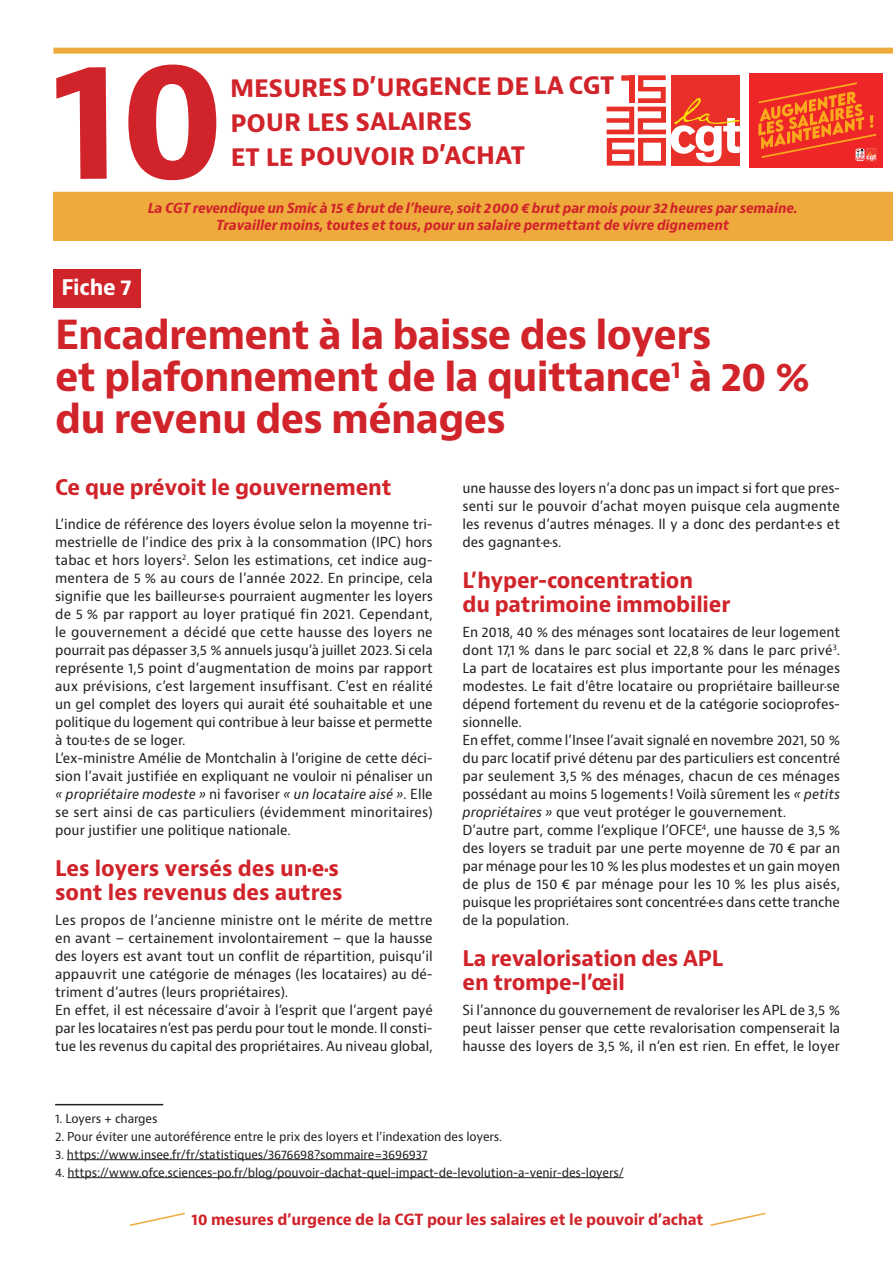
<style>
.page{position:relative;width:893px;height:1263px;background:#fff}
.page>*{position:absolute;margin:0;border:0;box-sizing:border-box;transform-origin:0 0}
.t1{font:700 39px/42px "Bernino Sans";letter-spacing:-.02em;color:#d1232a}
.t2{font:700 25.5px/34px "Bernino Sans";color:#d1232a}
.t3{font:700 21px/24px "Bernino Sans";letter-spacing:-.01em;color:#d1232a}
.t4{font:700 21px "Bernino Sans";letter-spacing:-.01em;color:#fff}
.t5{font:700 15px "Bernino Sans";letter-spacing:-.01em;color:#d1232a}
.t6{font:13.5px/18px "Bernino Sans";color:#231f20}
.t7{font:italic 700 13.5px/16.5px "Bernino Sans";letter-spacing:-.02em;color:#d1232a;text-align:center}
.t8{font:12px "Bernino Sans";letter-spacing:-.01em;color:#231f20}
.s1{font-style:italic}
</style>
<div class="page">
<svg style="left:710px;top:1212px;width:56px;height:14px"></svg>
<svg style="left:130px;top:1212px;width:55px;height:14px"></svg>
<hr style="left:55px;top:1104px;width:108px;height:1px;background:#231f20">
<hr style="left:67px;top:1159px;width:360px;height:1px;background:#231f20">
<hr style="left:68px;top:1177px;width:556px;height:1px;background:#231f20">
<div style="left:53px;top:48px;width:840px;height:6px;background:#eeaa3d"></div>
<div style="left:53px;top:269px;width:88px;height:38px;background:#d1232a"></div>
<div style="left:749px;top:73px;width:133px;height:94px;background:#ee2628"></div>
<svg style="left:758px;top:82px;width:118px;height:79px"></svg>
<svg style="left:607px;top:75px;width:133px;height:91px"></svg>
<div style="left:53px;top:192px;width:840px;height:49px;background:#eeaa3d"></div>
<h2 class="t2" style="left:229px;top:73px;width:387px;rotate:-1deg">MESURES D’URGENCE DE LA CGT<br>POUR LES SALAIRES</h2>
<h2 class="t2" style="left:230px;top:142px;width:296px;rotate:-1deg">ET LE POUVOIR D’ACHAT</h2>
<p class="t7" style="left:148px;top:200px;width:651px">La CGT revendique un Smic à 15 € brut de l’heure, soit 2000 € brut par mois pour 32 heures par semaine.<br>Travailler moins, toutes et tous, pour un salaire permettant de vivre dignement</p>
<h3 class="t4" style="left:61px;top:273px;width:72px">Fiche 7</h3>
<h1 class="t1" style="left:55px;top:314px;width:757px">Encadrement à la baisse des loyers<br>et plafonnement de la quittance<sup>1</sup> à 20 % du revenu des ménages</h1>
<h3 class="t3" style="left:55px;top:476px;width:338px">Ce que prévoit le gouvernement</h3>
<p class="t6" style="left:55px;top:515px;width:379px">L’indice de référence des loyers évolue selon la moyenne tri&shy;mestrielle de l’indice des prix à la consommation (IPC) hors tabac et hors loyers<sup>2</sup>. Selon les estimations, cet indice aug&shy;mentera de 5 % au cours de l’année 2022. En principe, cela signifie que les bailleur·se·s pourraient augmenter les loyers de 5 % par rapport au loyer pratiqué fin 2021. Cependant, le gouvernement a décidé que cette hausse des loyers ne pourrait pas dépasser 3,5 % annuels jusqu’à juillet 2023. Si cela représente 1,5 point d’augmentation de moins par rapport aux prévisions, c’est largement insuffisant. C’est en réalité un gel complet des loyers qui aurait été souhaitable et une politique du logement qui contribue à leur baisse et permette à tou·te·s de se loger.<br>L’ex-ministre Amélie de Montchalin à l’origine de cette déci&shy;sion l’avait justifiée en expliquant ne vouloir ni pénaliser un <span class="s1">« propriétaire modeste »</span> ni favoriser <span class="s1">« un locataire aisé »</span>. Elle se sert ainsi de cas particuliers (évidemment minoritaires) pour justifier une politique nationale.</p>
<h3 class="t3" style="left:55px;top:856px;width:289px">Les loyers versés des un·e·s sont les revenus des autres</h3>
<p class="t6" style="left:55px;top:911px;width:379px">Les propos de l’ancienne ministre ont le mérite de mettre en avant – certainement involontairement – que la hausse des loyers est avant tout un conflit de répartition, puisqu’il appauvrit une catégorie de ménages (les locataires) au dé&shy;triment d’autres (leurs propriétaires).<br>En effet, il est nécessaire d’avoir à l’esprit que l’argent payé par les locataires n’est pas perdu pour tout le monde. Il consti&shy;tue les revenus du capital des propriétaires. Au niveau global,</p>
<p class="t6" style="left:462px;top:479px;width:379px;text-align:justify">une hausse des loyers n’a donc pas un impact si fort que pres&shy;senti sur le pouvoir d’achat moyen puisque cela augmente les revenus d’autres ménages. Il y a donc des perdant·e·s et des gagnant·e·s.</p>
<h3 class="t3" style="left:462px;top:568px;width:269px">L’hyper-concentration<br>du patrimoine immobilier</h3>
<p class="t6" style="left:462px;top:623px;width:379px">En 2018, 40 % des ménages sont locataires de leur logement dont 17,1 % dans le parc social et 22,8 % dans le parc privé<sup>3</sup>.<br>La part de locataires est plus importante pour les ménages modestes. Le fait d’être locataire ou propriétaire bailleur·se dépend fortement du revenu et de la catégorie socioprofes&shy;sionnelle.<br>En effet, comme l’Insee l’avait signalé en novembre 2021, 50 % du parc locatif privé détenu par des particuliers est concentré par seulement 3,5 % des ménages, chacun de ces ménages possédant au moins 5 logements! Voilà sûrement les <span class="s1">« petits propriétaires »</span> que veut protéger le gouvernement.<br>D’autre part, comme l’explique l’OFCE<sup>4</sup>, une hausse de 3,5 % des loyers se traduit par une perte moyenne de 70 € par an par ménage pour les 10 % les plus modestes et un gain moyen de plus de 150 € par ménage pour les 10 % les plus aisés, puisque les propriétaires sont concentré·e·s dans cette tranche de la population.</p>
<h3 class="t3" style="left:462px;top:946px;width:262px">La revalorisation des APL en trompe-l’œil</h3>
<p class="t6" style="left:462px;top:1001px;width:379px;text-align:justify">Si l’annonce du gouvernement de revaloriser les APL de 3,5 % peut laisser penser que cette revalorisation compenserait la hausse des loyers de 3,5 %, il n’en est rien. En effet, le loyer</p>
<p class="t8" style="left:55px;top:1110px;width:104px">1. Loyers + charges</p>
<p class="t8" style="left:55px;top:1128px;width:448px">2. Pour éviter une autoréférence entre le prix des loyers et l’indexation des loyers.</p>
<p class="t8" style="left:55px;top:1146px;width:374px">3. https://www.insee.fr/fr/statistiques/3676698?sommaire=3696937</p>
<p class="t8" style="left:55px;top:1164px;width:570px">4. https://www.ofce.sciences-po.fr/blog/pouvoir-dachat-quel-impact-de-levolution-a-venir-des-loyers/</p>
<p class="t5" style="left:192px;top:1210px;width:513px">10 mesures d’urgence de la CGT pour les salaires et le pouvoir d’achat</p>
</div>
